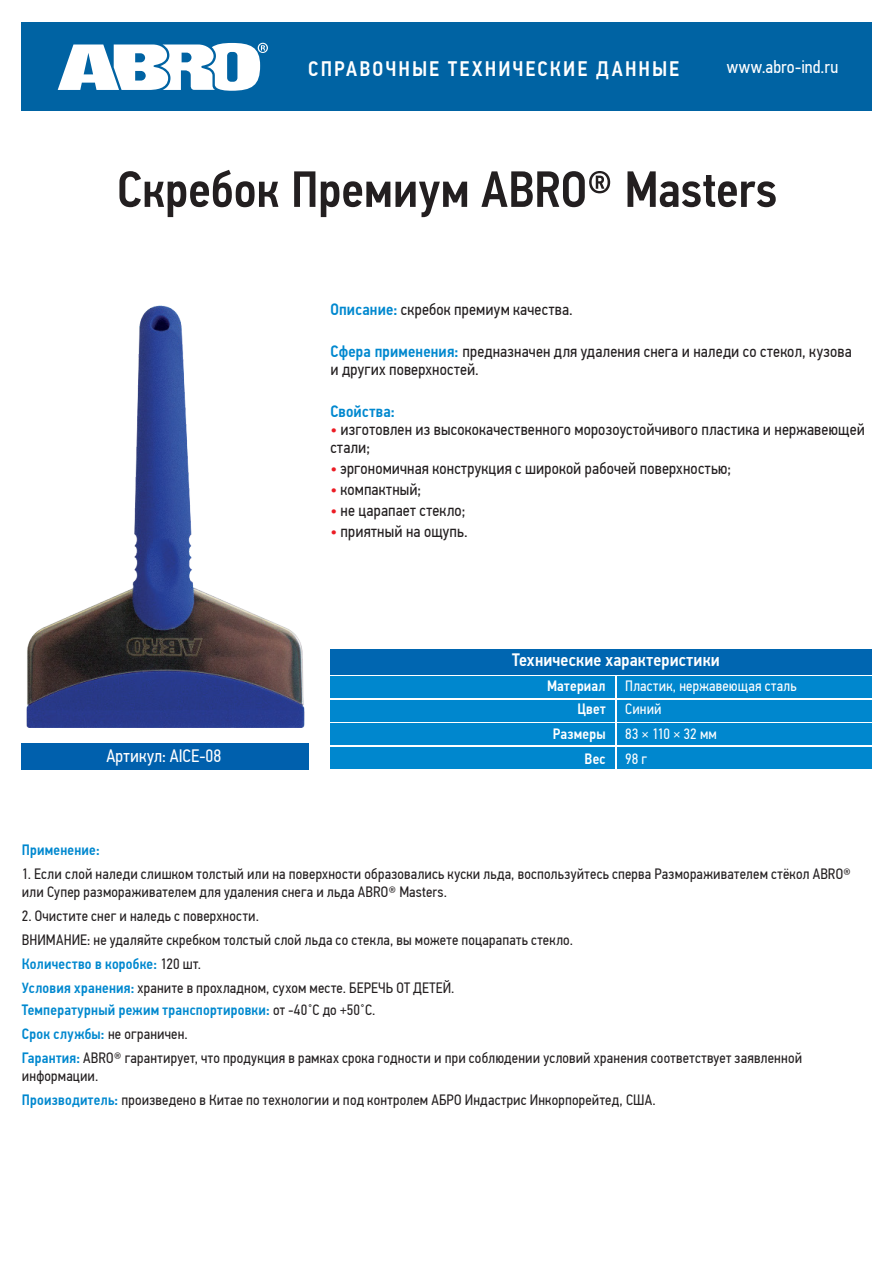
<style>
.page{position:relative;width:893px;height:1263px;background:#fff}
.page>*{position:absolute;margin:0;border:0;box-sizing:border-box;transform-origin:0 0}
.t1{font:500 51px "PF Din Text Cond Pro";color:#231f20}
.t2{font:500 21px "PF Din Text Cond Pro";letter-spacing:.095em;color:#fff}
.t3{font:18px "PF Din Text Cond Pro";letter-spacing:.005em;color:#fff}
.t4{font:500 18px "PF Din Text Cond Pro";letter-spacing:.01em;color:#fff}
.t5{font:16.5px/18px "PF Din Text Cond Pro";letter-spacing:.01em;color:#231f20}
.t6{font:500 16.5px "PF Din Text Cond Pro";letter-spacing:.01em;color:#0088cf}
.t7{font:15px/24px "PF Din Text Cond Pro";letter-spacing:.015em;color:#231f20}
.t8{font:15px "PF Din Text Cond Pro";letter-spacing:.01em;color:#fff}
.t9{font:500 15px/23.5px "PF Din Text Cond Pro";letter-spacing:.015em;color:#fff;text-align:right}
.t10{font:500 15px "PF Din Text Cond Pro";letter-spacing:.015em;color:#0088cf}
.s1{font-weight:500;color:#0088cf}
.s2{color:#ec1c24}
.s3{font-weight:500;color:#0089cf}
</style>
<div class="page">
<div style="left:617px;top:676px;width:255px;height:22px;background:#0087ce"></div>
<div style="left:617px;top:723px;width:255px;height:22px;background:#0087ce"></div>
<div style="left:617px;top:747px;width:255px;height:22px;background:#0087ce"></div>
<div style="left:330px;top:676px;width:285px;height:22px;background:#0087ce"></div>
<div style="left:330px;top:723px;width:285px;height:22px;background:#0087ce"></div>
<div style="left:330px;top:747px;width:285px;height:22px;background:#0087ce"></div>
<div style="left:330px;top:649px;width:542px;height:26px;background:#0066b1"></div>
<div style="left:617px;top:700px;width:255px;height:21px;background:#0087ce"></div>
<div style="left:330px;top:700px;width:285px;height:21px;background:#0087ce"></div>
<div style="left:21px;top:22px;width:851px;height:89px;background:#0063a3"></div>
<svg style="left:58px;top:43px;width:210px;height:48px"></svg>
<div style="left:22px;top:743px;width:287px;height:26px;background:#0060ad"></div>
<img style="left:27px;top:306px;width:277px;height:422px">
<h2 class="t2" style="left:308px;top:57px;width:372px">СПРАВОЧНЫЕ ТЕХНИЧЕСКИЕ ДАННЫЕ</h2>
<p class="t3" style="left:727px;top:57px;width:113px">www.abro-ind.ru</p>
<h1 class="t1" style="left:117px;top:159px;width:662px">Скребок Премиум ABRO® Masters</h1>
<p class="t5" style="left:330px;top:300px;width:244px"><span class="s1">Описание:</span> скребок премиум качества.</p>
<p class="t5" style="left:330px;top:342px;width:523px"><span class="s1">Сфера применения:</span> предназначен для удаления снега и наледи со стекол, кузова и других поверхностей.</p>
<p class="t6" style="left:330px;top:401px;width:66px">Свойства:</p>
<p class="t5" style="left:330px;top:420px;width:536px"><span class="s2">•</span> изготовлен из высококачественного морозоустойчивого пластика и нержавеющей стали;</p>
<p class="t5" style="left:330px;top:459px;width:402px"><span class="s2">•</span> эргономичная конструкция с широкой рабочей поверхностью;</p>
<p class="t5" style="left:330px;top:480px;width:92px"><span class="s2">•</span> компактный;</p>
<p class="t5" style="left:330px;top:501px;width:136px"><span class="s2">•</span> не царапает стекло;</p>
<p class="t5" style="left:330px;top:522px;width:139px"><span class="s2">•</span> приятный на ощупь.</p>
<p class="t3" style="left:106px;top:745px;width:116px">Артикул: AICE-08</p>
<p class="t4" style="left:512px;top:649px;width:209px">Технические характеристики</p>
<p class="t9" style="left:547px;top:674px;width:60px">Материал<br>Цвет</p>
<p class="t8" style="left:625px;top:677px;width:173px">Пластик, нержавеющая сталь</p>
<p class="t8" style="left:625px;top:700px;width:38px">Синий</p>
<p class="t9" style="left:553px;top:722px;width:54px;line-height:24.6px">Размеры<br>Вес</p>
<p class="t8" style="left:625px;top:725px;width:93px">83 × 110 × 32 мм</p>
<p class="t8" style="left:625px;top:750px;width:23px">98 г</p>
<p class="t10" style="left:22px;top:840px;width:79px">Применение:</p>
<p class="t7" style="left:22px;top:864px;width:831px;line-height:18px">1. Если слой наледи слишком толстый или на поверхности образовались куски льда, воспользуйтесь сперва Размораживателем стёкол ABRO® или Супер размораживателем для удаления снега и льда ABRO® Masters.</p>
<p class="t7" style="left:22px;top:903px;width:553px">2. Очистите снег и наледь с поверхности.<br>ВНИМАНИЕ: не удаляйте скребком толстый слой льда со стекла, вы можете поцарапать стекло.<br><span class="s1">Количество в коробке:</span> 120 шт.<br><span class="s1">Условия хранения:</span> храните в прохладном, сухом месте. БЕРЕЧЬ ОТ ДЕТЕЙ.</p>
<p class="t7" style="left:22px;top:998px;width:782px"><span class="s3">Температурный режим транспортировки:</span> от -40˚С до +50˚С.<br><span class="s1">Срок службы:</span> не ограничен.<br><span class="s1">Гарантия:</span> ABRO® гарантирует, что продукция в рамках срока годности и при соблюдении условий хранения соответствует заявленной</p>
<p class="t7" style="left:22px;top:1064px;width:635px">информации.<br><span class="s1">Производитель:</span> произведено в Китае по технологии и под контролем АБРО Индастрис Инкорпорейтед, США.</p>
</div>
